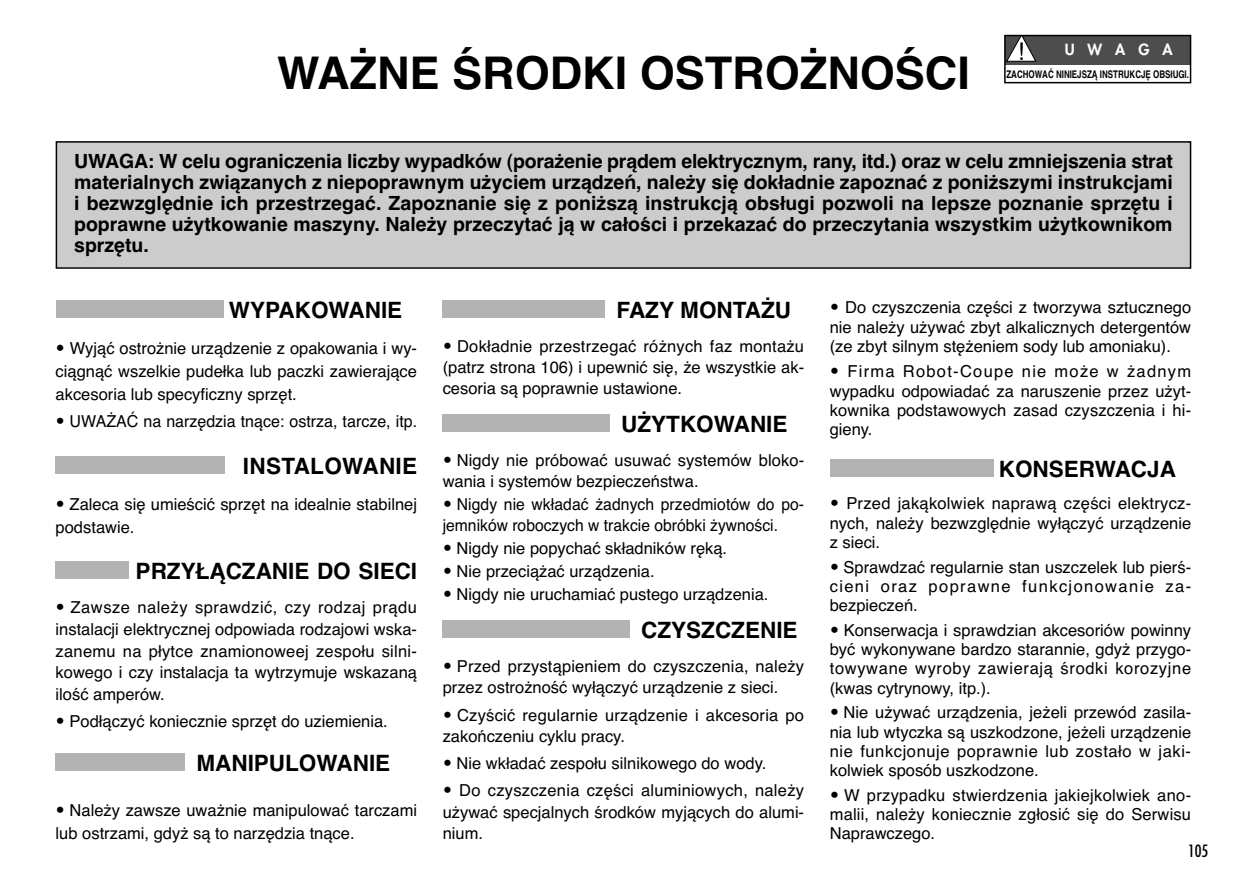
<style>
.page{position:relative;width:1242px;height:877px;background:#fff}
.page>*{position:absolute;margin:0;border:0;box-sizing:border-box;transform-origin:0 0}
.t1{font:700 45px "Helvetica CE";color:#000}
.t2{font:700 22.5px "Helvetica CE";color:#000}
.t3{font:700 19.5px/21px "Helvetica CE";color:#000;text-align:justify}
.t4{font:16.5px/19.2px "Helvetica CE";color:#000;text-align:justify}
.t5{font:16.5px/21px "Helvetica CE";color:#000;scale:.95 1}
.t6{font:condensed 16.5px "Futura";color:#000}
.t7{font:800 15px "Futura";letter-spacing:.865em;color:#fff}
.t8{font:700 10.5px "Helvetica CE";color:#000;scale:.76 1}
.s1{font-family:"Futura"}
</style>
<div class="page">
<div style="left:57px;top:143px;width:1132px;height:124px;background:#ccc"></div>
<div style="left:56px;top:141px;width:1135px;height:128px;border:2px solid #000"></div>
<div style="left:56px;top:753px;width:129px;height:18px;background:#b3b3b3"></div>
<div style="left:56px;top:561px;width:73px;height:18px;background:#b3b3b3"></div>
<div style="left:56px;top:456px;width:169px;height:18px;background:#b3b3b3"></div>
<div style="left:56px;top:300px;width:167px;height:18px;background:#b3b3b3"></div>
<div style="left:443px;top:620px;width:187px;height:18px;background:#b3b3b3"></div>
<div style="left:443px;top:414px;width:167px;height:18px;background:#b3b3b3"></div>
<div style="left:443px;top:300px;width:162px;height:18px;background:#b3b3b3"></div>
<div style="left:829px;top:459px;width:164px;height:18px;background:#b3b3b3"></div>
<div style="left:1005px;top:36px;width:184px;height:29px;background:#4d4d4d"></div>
<svg style="left:1007px;top:38px;width:30px;height:24px"></svg>
<div style="left:1004px;top:35px;width:187px;height:48px;border:2px solid #000"></div>
<h1 class="t1" style="left:277px;top:56px;width:694px">WAŻNE ŚRODKI OSTROŻNOŚCI</h1>
<p class="t7" style="left:1064px;top:43px;width:109px">UWAGA</p>
<p class="t8" style="left:1006px;top:71px;width:242px">ZACHOWAĆ NINIEJSZĄ INSTRUKCJĘ OBSłUGI.</p>
<p class="t3" style="left:74px;top:152px;width:1100px">UWAGA: W celu ograniczenia liczby wypadków (porażenie prądem elektrycznym, rany, itd.) oraz w celu zmniejszenia strat materialnych związanych z niepoprawnym użyciem urządzeń, należy się dokładnie zapoznać z poniższymi instrukcjami i bezwzględnie ich przestrzegać. Zapoznanie się z poniższą instrukcją obsługi pozwoli na lepsze poznanie sprzętu i poprawne użytkowanie maszyny. Należy przeczytać ją w całości i przekazać do przeczytania wszystkim użytkownikom sprzętu.</p>
<h2 class="t2" style="left:229px;top:302px;width:175px">WYPAKOWANIE</h2>
<p class="t4" style="left:56px;top:338px;width:363px;line-height:23.1px"><span class="s1">•</span> Wyjąć ostrożnie urządzenie z opakowania i wy&shy;ciągnąć wszelkie pudełka lub paczki zawierające akcesoria lub specyficzny sprzęt.</p>
<p class="t4" style="left:56px;top:413px;width:363px"><span class="s1">•</span> UWAŻAĆ na narzędzia tnące: ostrza, tarcze, itp.</p>
<h2 class="t2" style="left:243px;top:457px;width:176px">INSTALOWANIE</h2>
<p class="t4" style="left:56px;top:494px;width:363px;line-height:23.1px"><span class="s1">•</span> Zaleca się umieścić sprzęt na idealnie stabilnej podstawie.</p>
<h2 class="t2" style="left:136px;top:563px;width:283px">PRZYŁĄCZANIE DO SIECI</h2>
<p class="t4" style="left:56px;top:598px;width:363px;line-height:21.6px"><span class="s1">•</span> Zawsze należy sprawdzić, czy rodzaj prądu instalacji elektrycznej odpowiada rodzajowi wska&shy;zanemu na płytce znamionoweej zespołu silni&shy;kowego i czy instalacja ta wytrzymuje wskazaną ilość amperów.</p>
<p class="t4" style="left:56px;top:713px;width:334px"><span class="s1">•</span> Podłączyć koniecznie sprzęt do uziemienia.</p>
<h2 class="t2" style="left:196px;top:755px;width:195px">MANIPULOWANIE</h2>
<p class="t4" style="left:56px;top:800px;width:363px;line-height:23.1px"><span class="s1">•</span> Należy zawsze uważnie manipulować tarczami lub ostrzami, gdyż są to narzędzia tnące.</p>
<h2 class="t2" style="left:616px;top:302px;width:176px">FAZY MONTAŻU</h2>
<p class="t4" style="left:443px;top:337px;width:363px;line-height:21px"><span class="s1">•</span> Dokładnie przestrzegać różnych faz montażu (patrz strona 106) i upewnić się, że wszystkie ak&shy;cesoria są poprawnie ustawione.</p>
<h2 class="t2" style="left:621px;top:416px;width:168px">UŻYTKOWANIE</h2>
<p class="t4" style="left:443px;top:451px;width:363px;line-height:21px"><span class="s1">•</span> Nigdy nie próbować usuwać systemów bloko&shy;wania i systemów bezpieczeństwa.</p>
<p class="t5" style="left:443px;top:495px;width:382px"><span class="s1">•</span> Nigdy nie wkładać żadnych przedmiotów do po&shy;jemników roboczych w trakcie obróbki żywności.</p>
<p class="t4" style="left:443px;top:540px;width:286px"><span class="s1">•</span> Nigdy nie popychać składników ręką.</p>
<p class="t4" style="left:443px;top:563px;width:213px"><span class="s1">•</span> Nie przeciążać urządzenia.</p>
<p class="t4" style="left:443px;top:586px;width:327px"><span class="s1">•</span> Nigdy nie uruchamiać pustego urządzenia.</p>
<h2 class="t2" style="left:641px;top:622px;width:158px">CZYSZCZENIE</h2>
<p class="t4" style="left:443px;top:657px;width:363px;line-height:21px"><span class="s1">•</span> Przed przystąpieniem do czyszczenia, należy przez ostrożność wyłączyć urządzenie z sieci.</p>
<p class="t4" style="left:443px;top:706px;width:363px;line-height:21px"><span class="s1">•</span> Czyścić regularnie urządzenie i akcesoria po zakończeniu cyklu pracy.</p>
<p class="t4" style="left:443px;top:755px;width:325px"><span class="s1">•</span> Nie wkładać zespołu silnikowego do wody.</p>
<p class="t4" style="left:443px;top:782px;width:363px;line-height:21px"><span class="s1">•</span> Do czyszczenia części aluminiowych, należy używać specjalnych środków myjących do alumi&shy;nium.</p>
<p class="t4" style="left:829px;top:300px;width:363px"><span class="s1">•</span> Do czyszczenia części z tworzywa sztucznego nie należy używać zbyt alkalicznych detergentów (ze zbyt silnym stężeniem sody lub amoniaku).</p>
<p class="t4" style="left:829px;top:364px;width:363px"><span class="s1">•</span> Firma Robot-Coupe nie może w żadnym wypadku odpowiadać za naruszenie przez użyt&shy;kownika podstawowych zasad czyszczenia i hi&shy;gieny.</p>
<h2 class="t2" style="left:999px;top:461px;width:179px">KONSERWACJA</h2>
<p class="t4" style="left:829px;top:495px;width:363px"><span class="s1">•</span> Przed jakąkolwiek naprawą części elektrycz&shy;nych, należy bezwzględnie wyłączyć urządzenie z sieci.</p>
<p class="t4" style="left:829px;top:559px;width:363px"><span class="s1">•</span> Sprawdzać regularnie stan uszczelek lub pierś&shy;cieni oraz poprawne funkcjonowanie za&shy;bezpieczeń.</p>
<p class="t4" style="left:829px;top:622px;width:363px"><span class="s1">•</span> Konserwacja i sprawdzian akcesoriów powinny być wykonywane bardzo starannie, gdyż przygo&shy;towywane wyroby zawierają środki korozyjne (kwas cytrynowy, itp.).</p>
<p class="t4" style="left:829px;top:704px;width:363px"><span class="s1">•</span> Nie używać urządzenia, jeżeli przewód zasila&shy;nia lub wtyczka są uszkodzone, jeżeli urządzenie nie funkcjonuje poprawnie lub zostało w jaki&shy;kolwiek sposób uszkodzone.</p>
<p class="t4" style="left:829px;top:787px;width:363px"><span class="s1">•</span> W przypadku stwierdzenia jakiejkolwiek ano&shy;malii, należy koniecznie zgłosić się do Serwisu Naprawczego.</p>
<p class="t6" style="left:1188px;top:844px;width:22px">105</p>
</div>
